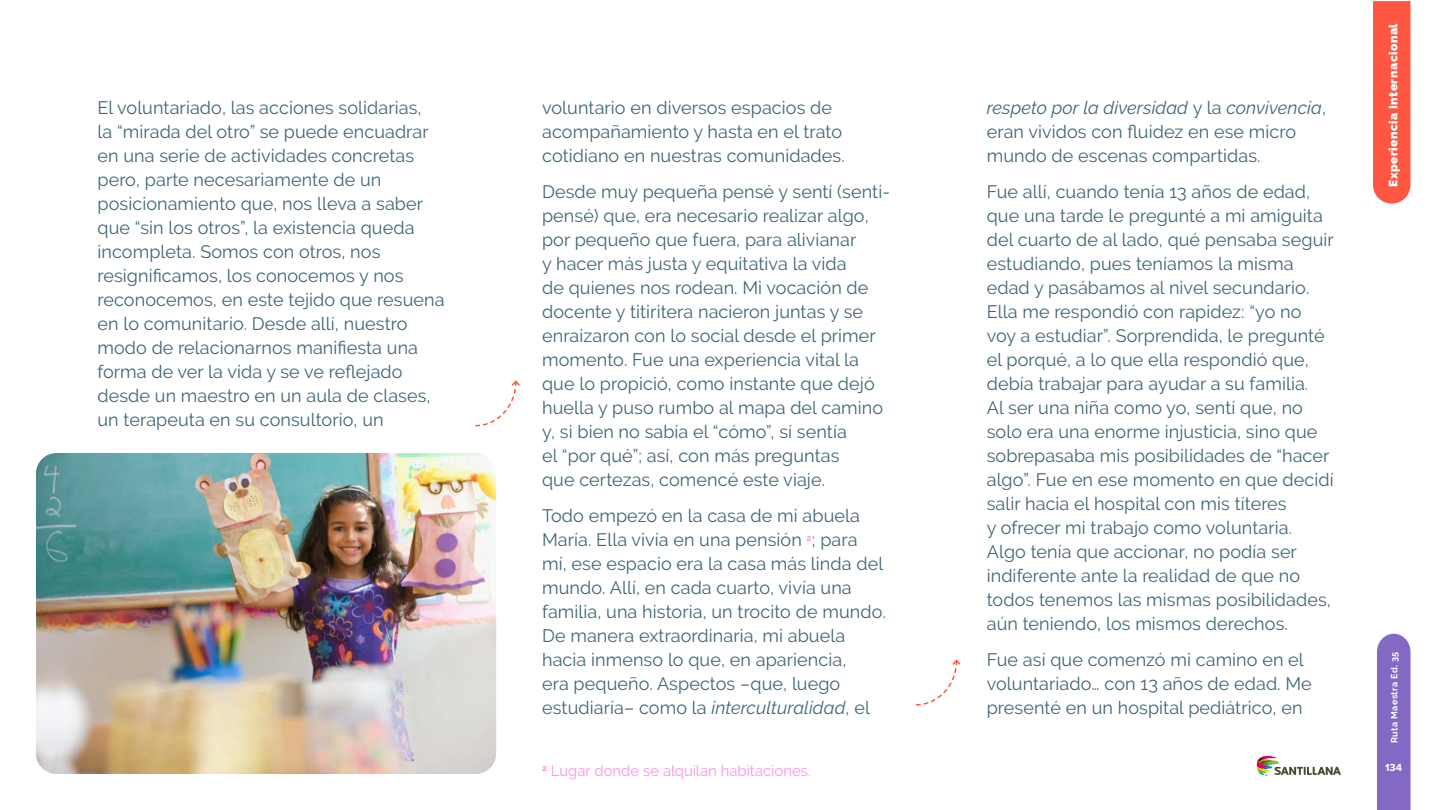
<style>
.page{position:relative;width:1440px;height:810px;background:#fff}
.page>*{position:absolute;margin:0;border:0;box-sizing:border-box;transform-origin:0 0}
.t1{font:18px/24px "Raleway";letter-spacing:.005em;color:#3f6677}
.t2{font:15px "Raleway";color:#ff8fe7}
.t3{font:900 12px "Raleway";letter-spacing:.04em;color:#fff}
.t4{font:700 10.65px "Proxima Nova";color:#fff}
.t5{font:700 9px "Raleway";letter-spacing:.04em;color:#fff}
.s1{font-style:italic}
</style>
<div class="page">
<img style="left:38px;top:455px;width:457px;height:318px">
<div style="left:35px;top:452px;width:463px;height:324px;border:2px solid #fff;border-radius:21px"></div>
<div style="left:1377px;top:634px;width:34px;height:176px;background:#8369c4"></div>
<svg style="left:1256px;top:755px;width:85px;height:21px"></svg>
<div style="left:1373px;top:1px;width:38px;height:203px;background:#ff5642"></div>
<svg style="left:916px;top:659px;width:45px;height:47px"></svg>
<svg style="left:475px;top:380px;width:45px;height:47px"></svg>
<p class="t1" style="left:98px;top:96px;width:349px">El voluntariado, las acciones solidarias,<br>la “mirada del otro” se puede encuadrar en una serie de actividades concretas pero, parte necesariamente de un posicionamiento que, nos lleva a saber que “sin los otros”, la existencia queda incompleta. Somos con otros, nos resignificamos, los conocemos y nos reconocemos, en este tejido que resuena en lo comunitario. Desde allí, nuestro modo de relacionarnos manifiesta una forma de ver la vida y se ve reflejado desde un maestro en un aula de clases, un terapeuta en su consultorio, un</p>
<p class="t1" style="left:542px;top:96px;width:304px">voluntario en diversos espacios de acompañamiento y hasta en el trato cotidiano en nuestras comunidades.</p>
<p class="t1" style="left:542px;top:180px;width:349px">Desde muy pequeña pensé y sentí (senti&shy;pensé) que, era necesario realizar algo, por pequeño que fuera, para alivianar<br>y hacer más justa y equitativa la vida<br>de quienes nos rodean. Mi vocación de docente y titiritera nacieron juntas y se enraizaron con lo social desde el primer momento. Fue una experiencia vital la que lo propició, como instante que dejó huella y puso rumbo al mapa del camino y, si bien no sabía el “cómo”, sí sentía<br>el “por qué”; así, con más preguntas<br>que certezas, comencé este viaje.</p>
<p class="t1" style="left:542px;top:504px;width:345px">Todo empezó en la casa de mi abuela María. Ella vivía en una pensión <sup>2</sup>; para mí, ese espacio era la casa más linda del mundo. Allí, en cada cuarto, vivía una familia, una historia, un trocito de mundo.<br>De manera extraordinaria, mi abuela hacia inmenso lo que, en apariencia,<br>era pequeño. Aspectos –que, luego estudiaría– como la <span class="s1">interculturalidad</span>, el</p>
<p class="t2" style="left:542px;top:762px;width:270px"><sup>2</sup> Lugar donde se alquilan habitaciones.</p>
<p class="t1" style="left:987px;top:96px;width:341px"><span class="s1">respeto por la diversidad</span> y la <span class="s1">convivencia</span>, eran vividos con fluidez en ese micro mundo de escenas compartidas.</p>
<p class="t1" style="left:987px;top:180px;width:349px">Fue allí, cuando tenía 13 años de edad, que una tarde le pregunté a mi amiguita del cuarto de al lado, qué pensaba seguir estudiando, pues teníamos la misma edad y pasábamos al nivel secundario.<br>Ella me respondió con rapidez: “yo no voy a estudiar”. Sorprendida, le pregunté el porqué, a lo que ella respondió que, debía trabajar para ayudar a su familia.<br>Al ser una niña como yo, sentí que, no solo era una enorme injusticia, sino que sobrepasaba mis posibilidades de “hacer algo”. Fue en ese momento en que decidí salir hacia el hospital con mis títeres<br>y ofrecer mi trabajo como voluntaria.<br>Algo tenía que accionar, no podía ser indiferente ante la realidad de que no todos tenemos las mismas posibilidades, aún teniendo, los mismos derechos.</p>
<p class="t1" style="left:987px;top:648px;width:327px">Fue así que comenzó mi camino en el voluntariado… con 13 años de edad. Me presenté en un hospital pediátrico, en</p>
<p class="t3" style="left:1386px;top:187px;width:165px;rotate:-90deg">Experiencia Internacional</p>
<p class="t5" style="left:1389px;top:743px;width:92px;rotate:-90deg">Ruta Maestra Ed. 35</p>
<p class="t4" style="left:1385px;top:759px;width:18px">134</p>
</div>
